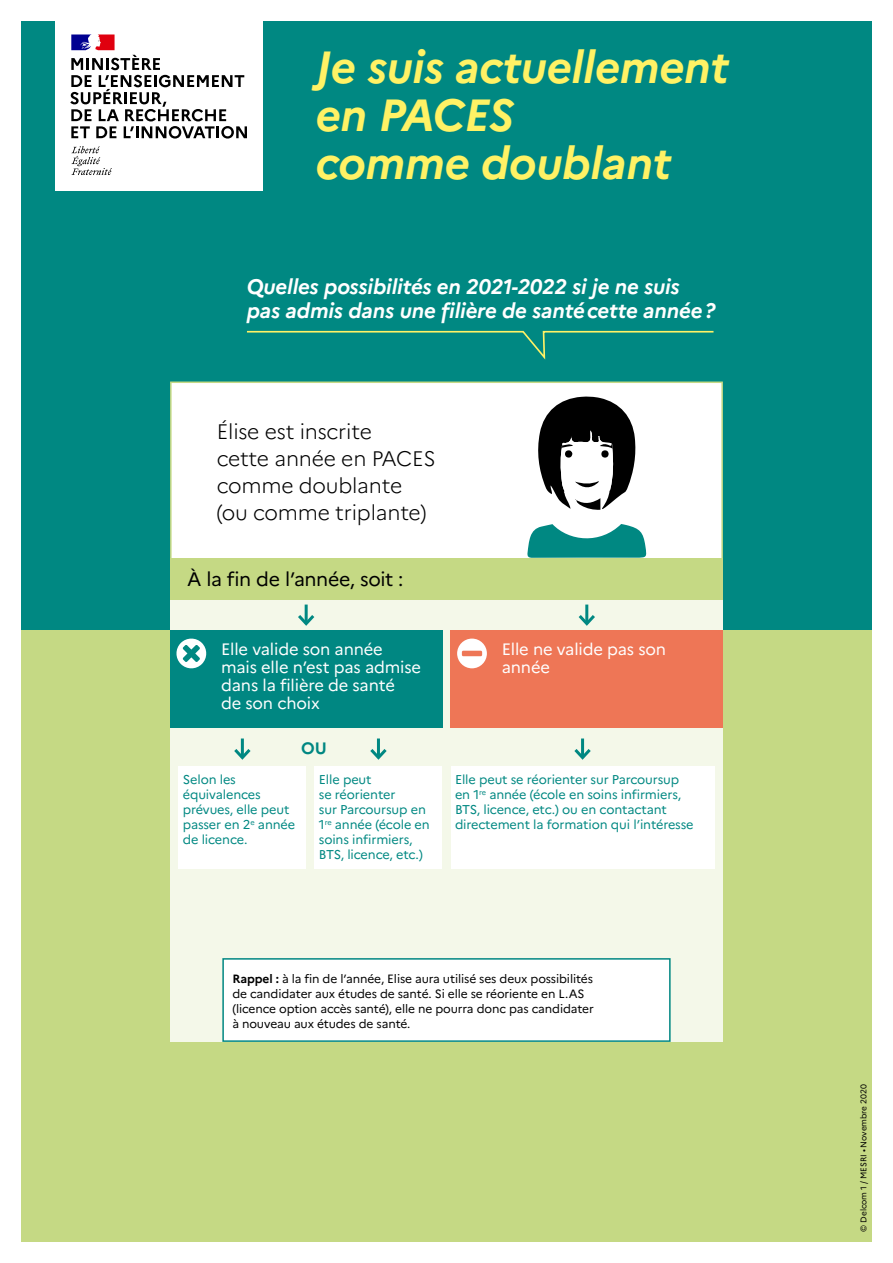
<style>
.page{position:relative;width:893px;height:1263px;background:#fff}
.page>*{position:absolute;margin:0;border:0;box-sizing:border-box;transform-origin:0 0}
.t1{font:italic 700 45px/48px "Marianne";letter-spacing:-.01em;color:#fff265}
.t2{font:italic 700 21px/24px "Marianne";letter-spacing:-.01em;color:#fff}
.t3{font:300 21px/27px "Marianne";letter-spacing:-.01em;color:#000}
.t4{font:19.5px "Marianne";letter-spacing:-.02em;color:#000}
.t5{font:16.5px/18px "Marianne";letter-spacing:-.01em;color:#fff}
.t6{font:700 16.5px "Marianne";color:#008782}
.t7{font:12.75px/15px "Marianne";letter-spacing:-.01em;color:#008882}
.t8{font:12px/15px "Marianne";letter-spacing:-.01em;color:#000}
.t9{font:8.25px "Marianne";letter-spacing:-.01em;color:#000}
.s1{font-weight:700}
</style>
<div class="page">
<div style="left:21px;top:21px;width:851px;height:1221px;background:#008882"></div>
<div style="left:21px;top:630px;width:851px;height:612px;background:#c5d984"></div>
<svg style="left:246px;top:330px;width:468px;height:30px"></svg>
<div style="left:170px;top:381px;width:553px;height:215px;background:#fff;border:2px solid #c5d984"></div>
<div style="left:170px;top:558px;width:553px;height:42px;background:#c5d984"></div>
<div style="left:170px;top:600px;width:553px;height:442px;background:#f4f8e9"></div>
<hr style="left:305px;top:604px;width:3px;height:20px;background:#008882">
<svg style="left:298px;top:612px;width:17px;height:14px"></svg>
<hr style="left:585px;top:604px;width:3px;height:20px;background:#008882">
<svg style="left:578px;top:612px;width:17px;height:14px"></svg>
<div style="left:170px;top:630px;width:272px;height:98px;background:#008782"></div>
<div style="left:223px;top:959px;width:447px;height:82px;background:#fff"></div>
<div style="left:222px;top:958px;width:449px;height:84px;border:2px solid #008782"></div>
<div style="left:451px;top:630px;width:272px;height:98px;background:#ee7656"></div>
<div style="left:457px;top:639px;width:30px;height:29px;background:#fff;border-radius:50%"></div>
<div style="left:462px;top:651px;width:20px;height:5px;background:#ee7656"></div>
<svg style="left:176px;top:638px;width:31px;height:31px"></svg>
<hr style="left:241px;top:738px;width:3px;height:19px;background:#008882">
<svg style="left:234px;top:746px;width:17px;height:14px"></svg>
<hr style="left:581px;top:738px;width:3px;height:19px;background:#008882">
<svg style="left:574px;top:746px;width:17px;height:14px"></svg>
<hr style="left:377px;top:738px;width:3px;height:19px;background:#008882">
<svg style="left:370px;top:749px;width:17px;height:11px"></svg>
<div style="left:179px;top:766px;width:127px;height:102px;background:#fff"></div>
<div style="left:451px;top:766px;width:263px;height:102px;background:#fff"></div>
<div style="left:315px;top:766px;width:127px;height:102px;background:#fff"></div>
<svg style="left:527px;top:396px;width:120px;height:162px"></svg>
<div style="left:56px;top:19px;width:207px;height:172px;background:#fff"></div>
<svg style="left:71px;top:146px;width:41px;height:29px"></svg>
<svg style="left:70px;top:34px;width:177px;height:105px"></svg>
<h1 class="t1" style="left:316px;top:43px;width:415px">Je suis actuellement en PACES<br>comme doublant</h1>
<h2 class="t2" style="left:247px;top:274px;width:470px">Quelles possibilités en 2021-2022 si je ne suis pas admis dans une filière de santécette année?</h2>
<h2 class="t3" style="left:217px;top:418px;width:220px">Élise est inscrite<br>cette année en PACES comme doublante (ou comme triplante)</h2>
<h3 class="t4" style="left:187px;top:567px;width:218px">À la fin de l’année, soit :</h3>
<p class="t5" style="left:221px;top:640px;width:201px">Elle valide son année mais elle n’est pas admise dans la filière de santé<br>de son choix</p>
<p class="t6" style="left:301px;top:738px;width:27px">OU</p>
<p class="t5" style="left:502px;top:640px;width:166px">Elle ne valide pas son année</p>
<p class="t7" style="left:183px;top:772px;width:114px">Selon les équivalences prévues, elle peut passer en 2<sup>e</sup> année de licence.</p>
<p class="t7" style="left:455px;top:772px;width:240px">Elle peut se réorienter sur Parcoursup en 1<sup>re</sup> année (école en soins infirmiers, BTS, licence, etc.) ou en contactant directement la formation qui l’intéresse</p>
<p class="t7" style="left:319px;top:772px;width:112px">Elle peut<br>se réorienter<br>sur Parcoursup en<br>1<sup>re</sup> année (école en soins infirmiers,<br>BTS, licence, etc.)</p>
<p class="t8" style="left:232px;top:971px;width:363px"><span class="s1">Rappel :</span> à la fin de l’année, Elise aura utilisé ses deux possibilités de candidater aux études de santé. Si elle se réoriente en L.AS (licence option accès santé), elle ne pourra donc pas candidater à nouveau aux études de santé.</p>
<p class="t9" style="left:859px;top:1232px;width:149px;rotate:-90deg">© Delcom 1 / MESRI • Novembre 2020</p>
</div>
